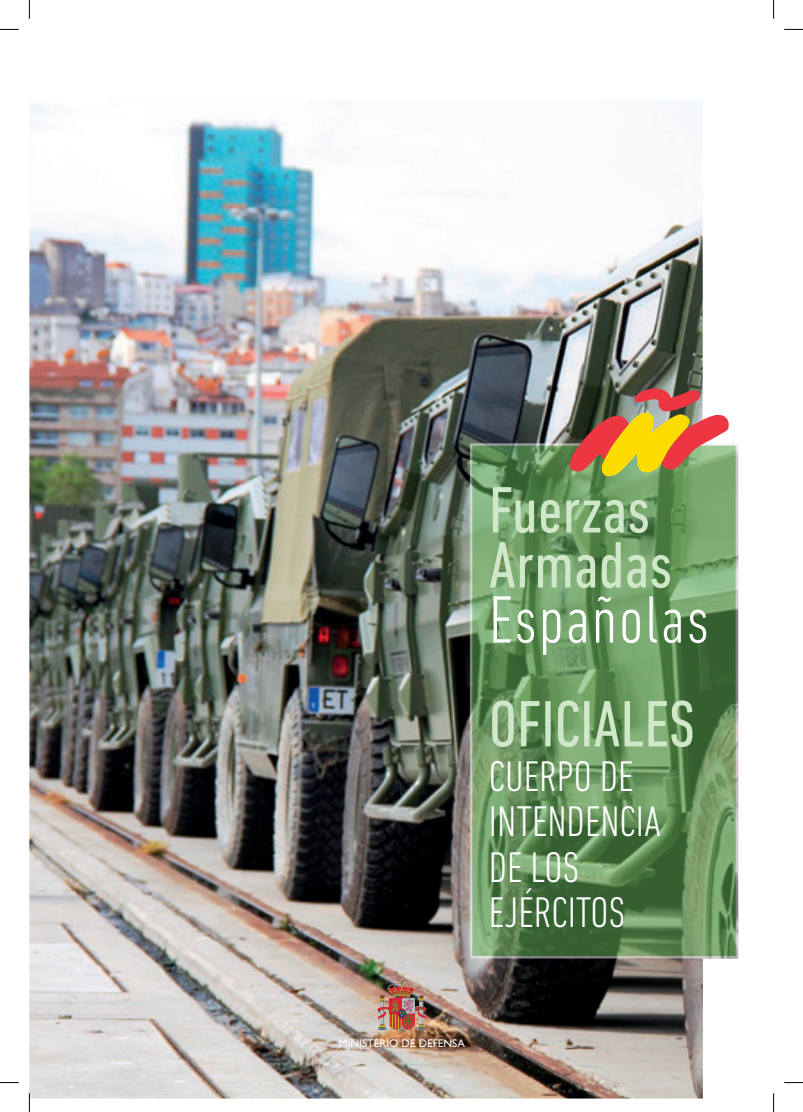
<style>
.page{position:relative;width:803px;height:1112px;background:#fff}
.page>*{position:absolute;margin:0;border:0;box-sizing:border-box;transform-origin:0 0}
.t1{font:300 condensed 68px "DIN Next LT Pro";letter-spacing:.02em;color:#fff}
.t2{font:condensed 66.62px/55px "DIN Next LT Pro";color:#d0e7c9}
.t3{font:300 condensed 43.62px/45px "DIN Next LT Pro";color:#fff}
.t4{font:11.25px "Gill Sans Std";color:#fff}
</style>
<div class="page">
<img style="left:29px;top:100px;width:709px;height:998px">
<img style="left:388px;top:978px;width:13px;height:16px">
<svg style="left:470px;top:443px;width:268px;height:515px;background:#64905b"></svg>
<img style="left:568px;top:386px;width:162px;height:92px">
<svg style="left:0;top:29px;width:19px;height:1px"></svg>
<svg style="left:784px;top:29px;width:19px;height:1px"></svg>
<svg style="left:0;top:1082px;width:19px;height:1px"></svg>
<svg style="left:784px;top:1082px;width:19px;height:1px"></svg>
<svg style="left:29px;top:0;width:1px;height:19px"></svg>
<svg style="left:29px;top:1092px;width:1px;height:19px"></svg>
<svg style="left:773px;top:0;width:1px;height:19px"></svg>
<svg style="left:773px;top:1093px;width:1px;height:18px"></svg>
<h2 class="t2" style="left:489px;top:482px;width:185px">Fuerzas<br>Armadas</h2>
<h1 class="t1" style="left:489px;top:581px;width:222px">Españolas</h1>
<h2 class="t2" style="left:489px;top:695px;width:208px">OFICIALES</h2>
<p class="t3" style="left:489px;top:753px;width:174px">CUERPO DE<br>INTENDENCIA<br>DE LOS<br>EJÉRCITOS</p>
<p class="t4" style="left:339px;top:1036px;width:127px">MINISTERIO DE DEFENSA</p>
</div>
